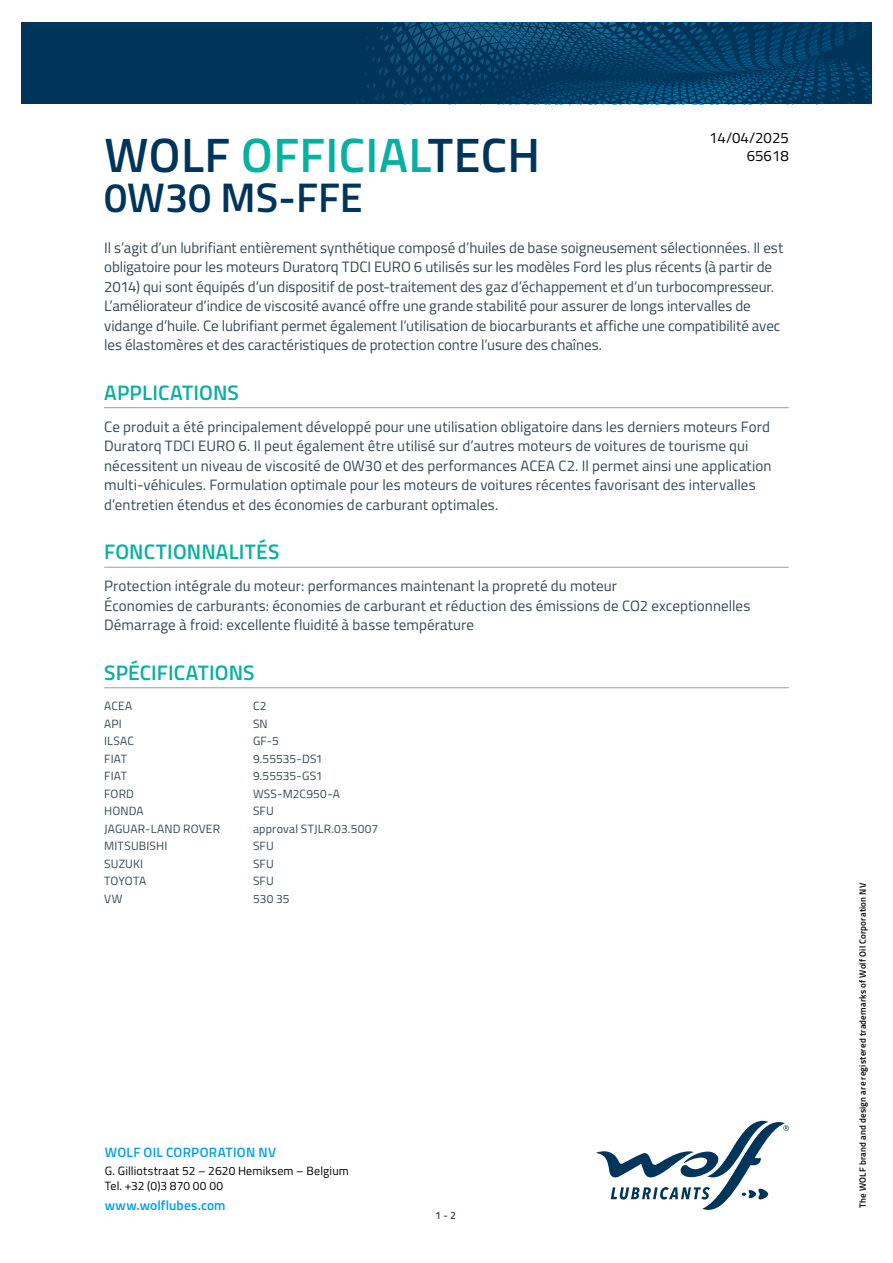
<style>
.page{position:relative;width:893px;height:1263px;background:#fff}
.page>*{position:absolute;margin:0;border:0;box-sizing:border-box;transform-origin:0 0}
.t1{font:600 48.3px "Titillium";letter-spacing:.01em;color:#00355b}
.t2{font:600 41.4px "Titillium";color:#00355b}
.t3{font:600 21px "Titillium";letter-spacing:.005em;color:#08b0a0}
.t4{font:15px/19.5px "Titillium";letter-spacing:.005em;color:#364953}
.t5{font:15px/18px "Titillium";color:#000;text-align:right}
.t6{font:600 13.5px "Titillium";letter-spacing:.015em;color:#009fe3}
.t7{font:12px "Titillium";letter-spacing:.015em;color:#364953}
.t8{font:12px/14.4px "Titillium";letter-spacing:.015em;color:#000}
.t9{font:600 10.5px "Titillium";color:#364953}
.t10{font:600 9px "Titillium";letter-spacing:.025em;color:#000}
.s1{color:#08b0a0}
</style>
<div class="page">
<svg style="left:596px;top:1121px;width:193px;height:89px"></svg>
<svg style="left:21px;top:22px;width:851px;height:82px;background:#013b62"></svg>
<hr style="left:104px;top:407px;width:685px;height:1px;background:#9d9d9c">
<hr style="left:104px;top:567px;width:685px;height:1px;background:#9d9d9c">
<hr style="left:104px;top:687px;width:685px;height:1px;background:#9d9d9c">
<p class="t5" style="left:709px;top:128px;width:81px">14/04/2025<br>65618</p>
<h1 class="t1" style="left:104px;top:118px;width:437px">WOLF <span class="s1">OFFICIAL</span>TECH</h1>
<h2 class="t2" style="left:104px;top:166px;width:260px">0W30 MS-FFE</h2>
<p class="t4" style="left:104px;top:237px;width:681px">Il s’agit d’un lubrifiant entièrement synthétique composé d’huiles de base soigneusement sélectionnées. Il est obligatoire pour les moteurs Duratorq TDCI EURO 6 utilisés sur les modèles Ford les plus récents (à partir de 2014) qui sont équipés d’un dispositif de post-traitement des gaz d’échappement et d’un turbocompresseur.<br>L’améliorateur d’indice de viscosité avancé offre une grande stabilité pour assurer de longs intervalles de vidange d’huile. Ce lubrifiant permet également l’utilisation de biocarburants et affiche une compatibilité avec les élastomères et des caractéristiques de protection contre l’usure des chaînes.</p>
<h3 class="t3" style="left:104px;top:376px;width:136px">APPLICATIONS</h3>
<p class="t4" style="left:104px;top:416px;width:669px">Ce produit a été principalement développé pour une utilisation obligatoire dans les derniers moteurs Ford Duratorq TDCI EURO 6. Il peut également être utilisé sur d’autres moteurs de voitures de tourisme qui nécessitent un niveau de viscosité de 0W30 et des performances ACEA C2. Il permet ainsi une application multi-véhicules. Formulation optimale pour les moteurs de voitures récentes favorisant des intervalles d’entretien étendus et des économies de carburant optimales.</p>
<h3 class="t3" style="left:104px;top:536px;width:177px">FONCTIONNALITÉS</h3>
<p class="t4" style="left:104px;top:576px;width:648px">Protection intégrale du moteur: performances maintenant la propreté du moteur<br>Économies de carburants: économies de carburant et réduction des émissions de CO2 exceptionnelles<br>Démarrage à froid: excellente fluidité à basse température</p>
<h3 class="t3" style="left:104px;top:656px;width:152px">SPÉCIFICATIONS</h3>
<p class="t7" style="left:104px;top:697px;width:30px">ACEA</p>
<p class="t7" style="left:253px;top:697px;width:15px">C2</p>
<p class="t7" style="left:104px;top:715px;width:19px">API</p>
<p class="t7" style="left:253px;top:715px;width:16px">SN</p>
<p class="t7" style="left:104px;top:732px;width:31px">ILSAC</p>
<p class="t7" style="left:253px;top:732px;width:27px">GF-5</p>
<p class="t7" style="left:104px;top:750px;width:24px">FIAT</p>
<p class="t7" style="left:253px;top:750px;width:71px">9.55535-DS1</p>
<p class="t7" style="left:104px;top:767px;width:24px">FIAT</p>
<p class="t7" style="left:253px;top:767px;width:71px">9.55535-GS1</p>
<p class="t7" style="left:104px;top:785px;width:31px">FORD</p>
<p class="t7" style="left:253px;top:785px;width:88px">WSS-M2C950-A</p>
<p class="t7" style="left:104px;top:802px;width:41px">HONDA</p>
<p class="t7" style="left:253px;top:802px;width:22px">SFU</p>
<p class="t7" style="left:104px;top:820px;width:117px">JAGUAR-LAND ROVER</p>
<p class="t7" style="left:253px;top:820px;width:127px">approval STJLR.03.5007</p>
<p class="t7" style="left:104px;top:837px;width:65px">MITSUBISHI</p>
<p class="t7" style="left:253px;top:837px;width:22px">SFU</p>
<p class="t7" style="left:104px;top:855px;width:41px">SUZUKI</p>
<p class="t7" style="left:253px;top:855px;width:22px">SFU</p>
<p class="t7" style="left:104px;top:872px;width:44px">TOYOTA</p>
<p class="t7" style="left:253px;top:872px;width:22px">SFU</p>
<p class="t7" style="left:104px;top:890px;width:20px">VW</p>
<p class="t7" style="left:253px;top:890px;width:38px">530 35</p>
<p class="t6" style="left:105px;top:1142px;width:173px">WOLF OIL CORPORATION NV</p>
<p class="t8" style="left:105px;top:1163px;width:246px">G. Gilliotstraat 52 – 2620 Hemiksem – Belgium<br>Tel. +32 (0)3 870 00 00</p>
<p class="t6" style="left:105px;top:1195px;width:122px">www.wolflubes.com</p>
<p class="t9" style="left:435px;top:1207px;width:22px">1 - 2</p>
<p class="t10" style="left:856px;top:1208px;width:326px;rotate:-90deg">The WOLF brand and design are registered trademarks of Wolf Oil Corporation NV</p>
</div>
